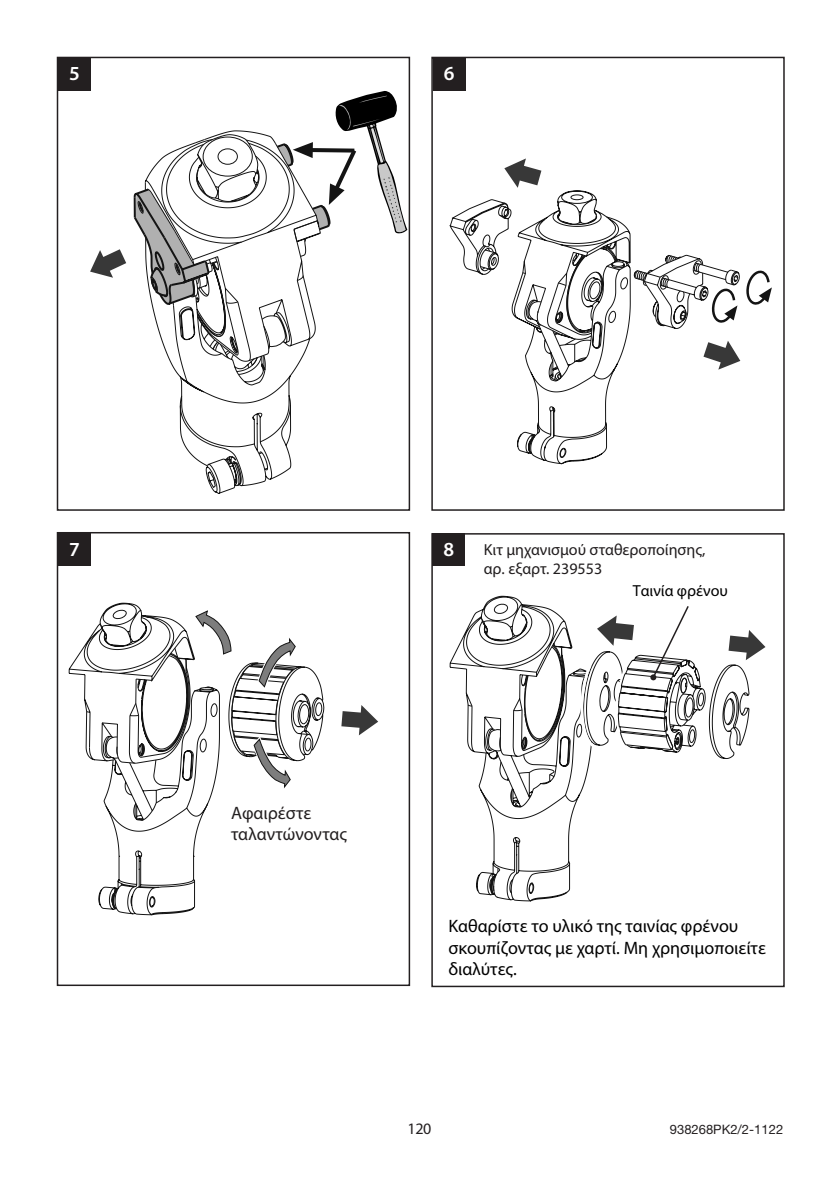
<style>
.page{position:relative;width:840px;height:1191px;background:#fff}
.page>*{position:absolute;margin:0;border:0;box-sizing:border-box;transform-origin:0 0}
.MG-Assembly_Box__Aut{font:600 20px "Myriad Pro";color:#fff}
.MG-Body_Text_L{font:18px/21.6px "Myriad Pro";color:#000001}
.MG-Body_Text_L-2{font:18px/21.6px "Myriad Pro";color:#231f20}
.MG-Label_L{font:16px/19.2px "Myriad Pro";color:#211d1e}
.MG-Label_L-2{font:16px "Myriad Pro";color:#000001}
.t1{font:16px "Myriad Pro";color:#231f20}
.t2{font:13px "Helvetica Neue";color:#231f20}
</style>
<div class="page">
<svg style="left:179px;top:362px;width:121px;height:132px"></svg>
<svg style="left:90px;top:249px;width:36px;height:29px"></svg>
<svg style="left:131px;top:671px;width:193px;height:245px"></svg>
<svg style="left:69px;top:602px;width:244px;height:312px"></svg>
<svg style="left:99px;top:623px;width:86px;height:153px"></svg>
<svg style="left:194px;top:609px;width:38px;height:46px"></svg>
<svg style="left:341px;top:705px;width:37px;height:30px"></svg>
<svg style="left:256px;top:636px;width:40px;height:56px"></svg>
<svg style="left:251px;top:733px;width:40px;height:56px"></svg>
<svg style="left:495px;top:664px;width:254px;height:238px"></svg>
<svg style="left:449px;top:595px;width:224px;height:301px"></svg>
<svg style="left:466px;top:617px;width:265px;height:256px"></svg>
<svg style="left:728px;top:630px;width:37px;height:30px"></svg>
<svg style="left:596px;top:615px;width:37px;height:31px"></svg>
<svg style="left:578px;top:662px;width:18px;height:87px"></svg>
<svg style="left:449px;top:204px;width:30px;height:69px"></svg>
<svg style="left:479px;top:190px;width:152px;height:263px"></svg>
<svg style="left:504px;top:158px;width:37px;height:30px"></svg>
<svg style="left:524px;top:246px;width:247px;height:219px"></svg>
<svg style="left:133px;top:91px;width:274px;height:271px"></svg>
<div style="left:431px;top:533px;width:353px;height:454px;border:2px solid #231f20"></div>
<div style="left:57px;top:57px;width:353px;height:454px;border:2px solid #231f20"></div>
<div style="left:58px;top:58px;width:33px;height:33px;background:#231f20"></div>
<div style="left:431px;top:57px;width:353px;height:454px;border:2px solid #231f20"></div>
<div style="left:432px;top:58px;width:33px;height:33px;background:#231f20"></div>
<div style="left:57px;top:532px;width:353px;height:454px;border:2px solid #231f20"></div>
<div style="left:58px;top:533px;width:33px;height:33px;background:#231f20"></div>
<div style="left:432px;top:533px;width:33px;height:33px;background:#231f20"></div>
<svg style="left:650px;top:604px;width:39px;height:76px"></svg>
<h1 class="MG-Assembly_Box__Aut" style="left:69px;top:61px;width:12px">5</h1>
<h1 class="MG-Assembly_Box__Aut" style="left:443px;top:61px;width:12px">6</h1>
<h1 class="MG-Assembly_Box__Aut" style="left:69px;top:536px;width:12px">7</h1>
<h1 class="MG-Assembly_Box__Aut" style="left:443px;top:536px;width:12px">8</h1>
<p class="MG-Label_L" style="left:483px;top:539px;width:223px">Κιτ μηχανισμού σταθεροποίησης, αρ. εξαρτ. 239553</p>
<p class="MG-Label_L-2" style="left:632px;top:581px;width:96px">Ταινία φρένου</p>
<p class="MG-Body_Text_L-2" style="left:231px;top:801px;width:117px">Αφαιρέστε ταλαντώνοντας</p>
<p class="MG-Body_Text_L" style="left:448px;top:915px;width:319px">Καθαρίστε το υλικό της ταινίας φρένου σκουπίζοντας με χαρτί. Μη χρησιμοποιείτε διαλύτες.</p>
<p class="t1" style="left:407px;top:1118px;width:25px">120</p>
<p class="t2" style="left:669px;top:1121px;width:115px">938268PK2/2-1122</p>
</div>
